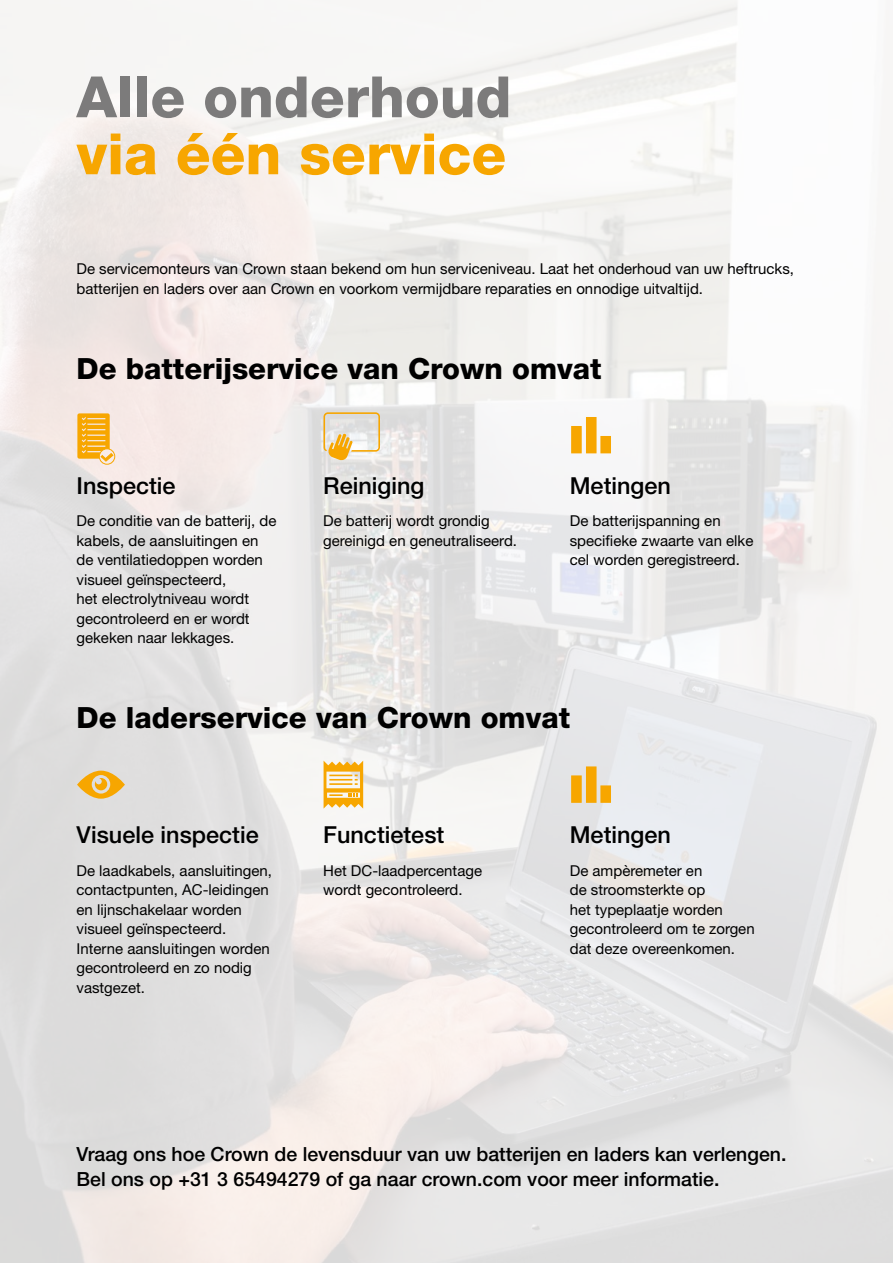
<style>
.page{position:relative;width:893px;height:1263px;background:#fff}
.page>*{position:absolute;margin:0;border:0;box-sizing:border-box;transform-origin:0 0}
.t1{font:800 57px "Helvetica Neue LT Std";color:#7c7b7b}
.t2{font:800 57px "Helvetica Neue LT Std";color:#f7a600}
.t3{font:800 29.25px "Helvetica Neue LT Std";color:#000}
.t4{font:500 23.4px "Helvetica Neue LT Std";color:#000}
.t5{font:500 19.5px/25.3px "Helvetica Neue LT Std";color:#000}
.t6{font:15px/19.5px "Helvetica Neue LT Std";color:#000}
</style>
<div class="page">
<img style="left:0;top:0;width:893px;height:1263px">
<div style="left:99px;top:448px;width:16px;height:17px;border:1px solid #f7a600;border-radius:50%"></div>
<svg style="left:77px;top:413px;width:37px;height:49px;background:#f6ba48"></svg>
<svg style="left:323px;top:412px;width:57px;height:49px"></svg>
<div style="left:586px;top:417px;width:11px;height:36px;background:#f7a600"></div>
<div style="left:571px;top:426px;width:11px;height:27px;background:#f7a600"></div>
<div style="left:600px;top:436px;width:11px;height:17px;background:#f7a600"></div>
<svg style="left:77px;top:771px;width:48px;height:28px"></svg>
<svg style="left:324px;top:761px;width:39px;height:48px"></svg>
<div style="left:586px;top:766px;width:11px;height:37px;background:#f7a600"></div>
<div style="left:571px;top:775px;width:11px;height:28px;background:#f7a600"></div>
<div style="left:600px;top:785px;width:11px;height:18px;background:#f7a600"></div>
<h1 class="t1" style="left:77px;top:63px;width:436px">Alle onderhoud</h1>
<h1 class="t2" style="left:77px;top:120px;width:431px">via één service</h1>
<p class="t6" style="left:77px;top:259px;width:719px">De servicemonteurs van Crown staan bekend om hun serviceniveau. Laat het onderhoud van uw heftrucks, batterijen en laders over aan Crown en voorkom vermijdbare reparaties en onnodige uitvaltijd.</p>
<h2 class="t3" style="left:77px;top:351px;width:526px">De batterijservice van Crown omvat</h2>
<h3 class="t4" style="left:77px;top:472px;width:100px">Inspectie</h3>
<p class="t6" style="left:77px;top:511px;width:201px">De conditie van de batterij, de kabels, de aansluitingen en de ventilatiedoppen worden visueel geïnspecteerd,<br>het electrolytniveau wordt gecontroleerd en er wordt gekeken naar lekkages.</p>
<h3 class="t4" style="left:323px;top:472px;width:103px">Reiniging</h3>
<p class="t6" style="left:323px;top:511px;width:195px">De batterij wordt grondig gereinigd en geneutraliseerd.</p>
<h3 class="t4" style="left:570px;top:472px;width:103px">Metingen</h3>
<p class="t6" style="left:570px;top:511px;width:185px">De batterijspanning en specifieke zwaarte van elke cel worden geregistreerd.</p>
<h2 class="t3" style="left:77px;top:700px;width:495px">De laderservice van Crown omvat</h2>
<h3 class="t4" style="left:77px;top:821px;width:184px">Visuele inspectie</h3>
<p class="t6" style="left:77px;top:860px;width:197px">De laadkabels, aansluitingen, contactpunten, AC-leidingen en lijnschakelaar worden visueel geïnspecteerd.<br>Interne aansluitingen worden gecontroleerd en zo nodig vastgezet.</p>
<h3 class="t4" style="left:323px;top:821px;width:123px">Functietest</h3>
<p class="t6" style="left:323px;top:860px;width:160px">Het DC-laadpercentage wordt gecontroleerd.</p>
<h3 class="t4" style="left:570px;top:821px;width:103px">Metingen</h3>
<p class="t6" style="left:570px;top:860px;width:186px">De ampèremeter en<br>de stroomsterkte op<br>het typeplaatje worden gecontroleerd om te zorgen dat deze overeenkomen.</p>
<h3 class="t5" style="left:77px;top:1141px;width:711px">Vraag ons hoe Crown de levensduur van uw batterijen en laders kan verlengen.<br>Bel ons op +31 3 65494279 of ga naar crown.com voor meer informatie.</h3>
</div>
